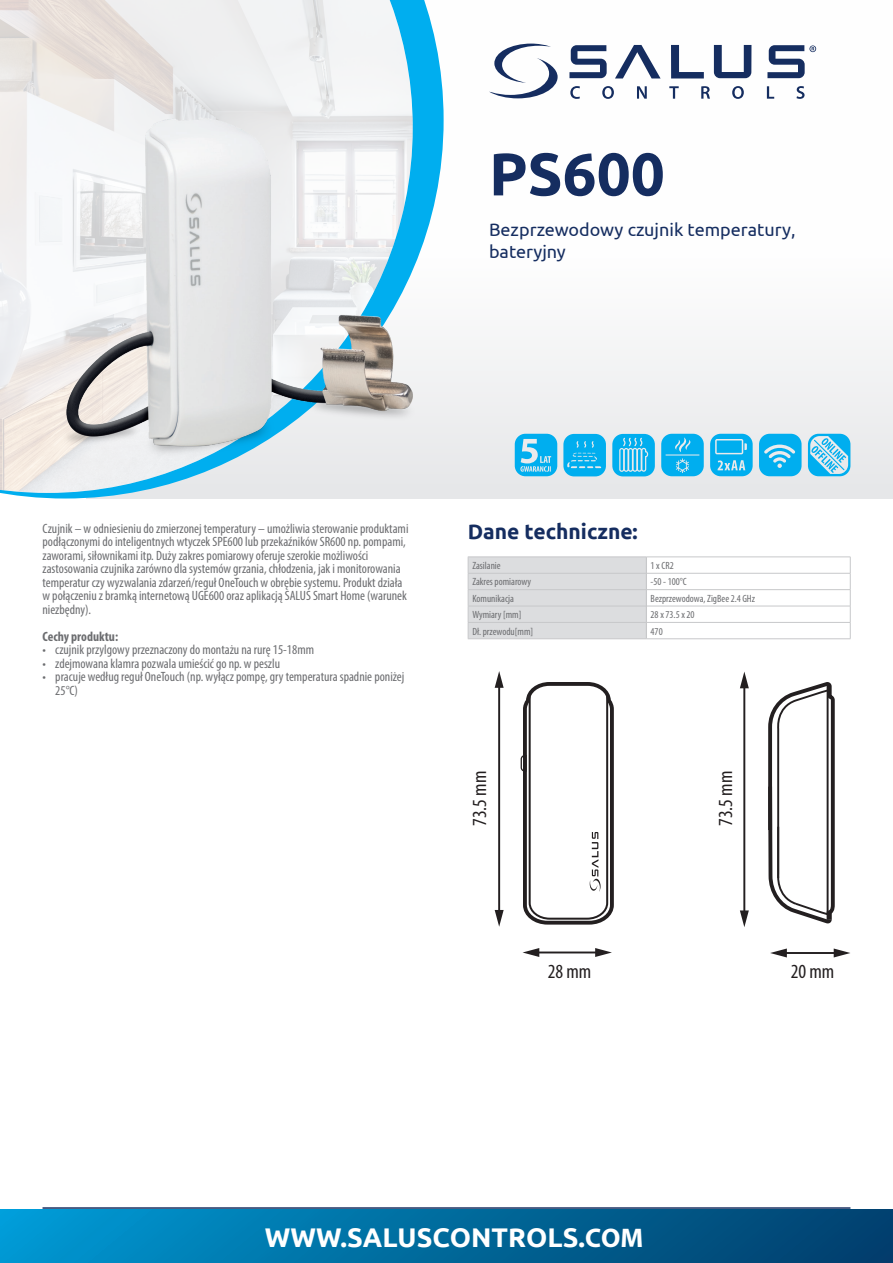
<style>
.page{position:relative;width:893px;height:1263px;background:#fff}
.page>*{position:absolute;margin:0;border:0;box-sizing:border-box;transform-origin:0 0}
.t1{font:700 60px "Ubuntu";color:#152d60}
.t2{font:700 27px "Ubuntu";color:#fff}
.t3{font:700 21px "Ubuntu";color:#152d60}
.t4{font:condensed 20.1px "Myriad Pro";color:#231f20}
.t5{font:18px/22.5px "Ubuntu";color:#152d60}
.Opisy{font:condensed 13.5px/13.5px "Myriad Pro";color:#6c6d70}
.Opisy-2{font:700 condensed 13.5px "Myriad Pro";color:#6c6d70}
.Paragraph_Style_1{font:condensed 10.5px "Myriad Pro";color:#6c6d70}
.s1{font-family:"Myriad Pro"}
</style>
<div class="page">
<div style="left:0;top:1209px;width:893px;height:54px;background:linear-gradient(to right,#0099d2,#013d69)"></div>
<div style="left:86px;top:0;width:807px;height:498px;background:linear-gradient(to bottom,#fff,#ebecee)"></div>
<svg style="left:1px;top:0;width:443px;height:498px"></svg>
<img style="left:0;top:0;width:413px;height:493px">
<svg style="left:569px;top:45px;width:38px;height:33px"></svg>
<svg style="left:767px;top:45px;width:49px;height:33px"></svg>
<svg style="left:714px;top:45px;width:37px;height:33px"></svg>
<svg style="left:615px;top:45px;width:46px;height:33px"></svg>
<svg style="left:671px;top:45px;width:33px;height:33px"></svg>
<svg style="left:489px;top:44px;width:69px;height:54px"></svg>
<svg style="left:570px;top:86px;width:10px;height:13px"></svg>
<svg style="left:602px;top:86px;width:12px;height:13px"></svg>
<svg style="left:637px;top:86px;width:10px;height:13px"></svg>
<svg style="left:669px;top:86px;width:10px;height:13px"></svg>
<svg style="left:701px;top:86px;width:9px;height:13px"></svg>
<svg style="left:732px;top:86px;width:12px;height:13px"></svg>
<svg style="left:767px;top:86px;width:7px;height:13px"></svg>
<svg style="left:796px;top:86px;width:8px;height:13px"></svg>
<hr style="left:43px;top:1207px;width:807px;height:2px;background:#152d60">
<svg style="left:661px;top:434px;width:43px;height:42px"></svg>
<svg style="left:710px;top:434px;width:43px;height:42px"></svg>
<svg style="left:515px;top:434px;width:42px;height:42px"></svg>
<svg style="left:759px;top:434px;width:42px;height:42px"></svg>
<svg style="left:808px;top:434px;width:42px;height:42px"></svg>
<svg style="left:612px;top:434px;width:43px;height:42px"></svg>
<svg style="left:563px;top:434px;width:43px;height:42px"></svg>
<img style="left:54px;top:108px;width:371px;height:370px">
<hr style="left:646px;top:573px;width:204px;height:1px;background:#c7c8ca">
<hr style="left:646px;top:589px;width:204px;height:1px;background:#c7c8ca">
<hr style="left:646px;top:606px;width:204px;height:1px;background:#c7c8ca">
<hr style="left:646px;top:622px;width:204px;height:1px;background:#c7c8ca">
<hr style="left:468px;top:556px;width:178px;height:1px;background:#c7c8ca">
<svg style="left:468px;top:557px;width:179px;height:81px"></svg>
<hr style="left:468px;top:638px;width:178px;height:1px;background:#c7c8ca">
<hr style="left:646px;top:557px;width:204px;height:1px;background:#c7c8ca">
<svg style="left:850px;top:557px;width:1px;height:82px"></svg>
<hr style="left:646px;top:638px;width:204px;height:1px;background:#c7c8ca">
<hr style="left:536px;top:951px;width:62px;height:2px;background:#231f20">
<svg style="left:523px;top:948px;width:16px;height:9px"></svg>
<svg style="left:595px;top:948px;width:17px;height:9px"></svg>
<hr style="left:498px;top:685px;width:2px;height:228px;background:#231f20">
<svg style="left:495px;top:910px;width:9px;height:17px"></svg>
<svg style="left:495px;top:671px;width:9px;height:17px"></svg>
<svg style="left:520px;top:682px;width:94px;height:243px"></svg>
<hr style="left:784px;top:952px;width:53px;height:2px;background:#231f20">
<svg style="left:770px;top:948px;width:17px;height:9px"></svg>
<svg style="left:834px;top:948px;width:16px;height:9px"></svg>
<hr style="left:743px;top:685px;width:2px;height:228px;background:#231f20">
<svg style="left:740px;top:910px;width:9px;height:17px"></svg>
<svg style="left:740px;top:671px;width:9px;height:17px"></svg>
<svg style="left:768px;top:682px;width:67px;height:240px"></svg>
<div style="left:827px;top:912px;width:5px;height:8px;background:#231f20"></div>
<p class="t1" style="left:489px;top:138px;width:177px">PS600</p>
<p class="t5" style="left:489px;top:218px;width:308px">Bezprzewodowy czujnik temperatury, bateryjny</p>
<p class="Opisy" style="left:43px;top:521px;width:367px">Czujnik – w odniesieniu do zmierzonej temperatury – umożliwia sterowanie produktami podłączonymi do inteligentnych wtyczek SPE600 lub przekaźników SR600 np. pompami, zaworami, siłownikami itp. Duży zakres pomiarowy oferuje szerokie możliwości zastosowania czujnika zarówno dla systemów grzania, chłodzenia, jak i monitorowania temperatur czy wyzwalania zdarzeń/reguł OneTouch w obrębie systemu. Produkt działa w połączeniu z bramką internetową UGE600 oraz aplikacją SALUS Smart Home (warunek niezbędny).</p>
<p class="Opisy-2" style="left:43px;top:628px;width:77px">Cechy produktu:</p>
<p class="Opisy" style="left:43px;top:643px;width:273px">• czujnik przylgowy przeznaczony do montażu na rurę 15-18mm</p>
<p class="Opisy" style="left:43px;top:656px;width:239px">• zdejmowana klamra pozwala umieścić go np. w peszlu</p>
<p class="Opisy" style="left:55px;top:670px;width:351px;text-indent:-13px">• pracuje według reguł OneTouch (np. wyłącz pompę, gry temperatura spadnie poniżej<br>25°C)</p>
<p class="t3" style="left:468px;top:519px;width:172px">Dane techniczne:</p>
<p class="Paragraph_Style_1" style="left:472px;top:559px;width:30px">Zasilanie</p>
<p class="Paragraph_Style_1" style="left:651px;top:559px;width:25px">1 x CR2</p>
<p class="Paragraph_Style_1" style="left:472px;top:576px;width:60px">Zakres pomiarowy</p>
<p class="Paragraph_Style_1" style="left:651px;top:576px;width:38px">-50 - 100°C</p>
<p class="Paragraph_Style_1" style="left:472px;top:592px;width:43px">Komunikacja</p>
<p class="Paragraph_Style_1" style="left:651px;top:592px;width:106px">Bezprzewodowa, ZigBee 2.4 GHz</p>
<p class="Paragraph_Style_1" style="left:472px;top:608px;width:51px">Wymiary [mm]</p>
<p class="Paragraph_Style_1" style="left:651px;top:608px;width:46px">28 x 73.5 x 20</p>
<p class="Paragraph_Style_1" style="left:472px;top:625px;width:62px">Dł. przewodu[mm]</p>
<p class="Paragraph_Style_1" style="left:651px;top:625px;width:14px">470</p>
<p class="t4" style="left:467px;top:826px;width:57px;rotate:-90deg">73.5 mm</p>
<p class="t4" style="left:713px;top:826px;width:57px;rotate:-90deg">73.5 mm</p>
<p class="t4" style="left:548px;top:960px;width:45px">28 mm</p>
<p class="t4" style="left:791px;top:960px;width:45px">20 mm</p>
<h2 class="t2" style="left:265px;top:1220px;width:380px">WWW.SALUSCONTROLS.<span class="s1">COM</span></h2>
</div>
